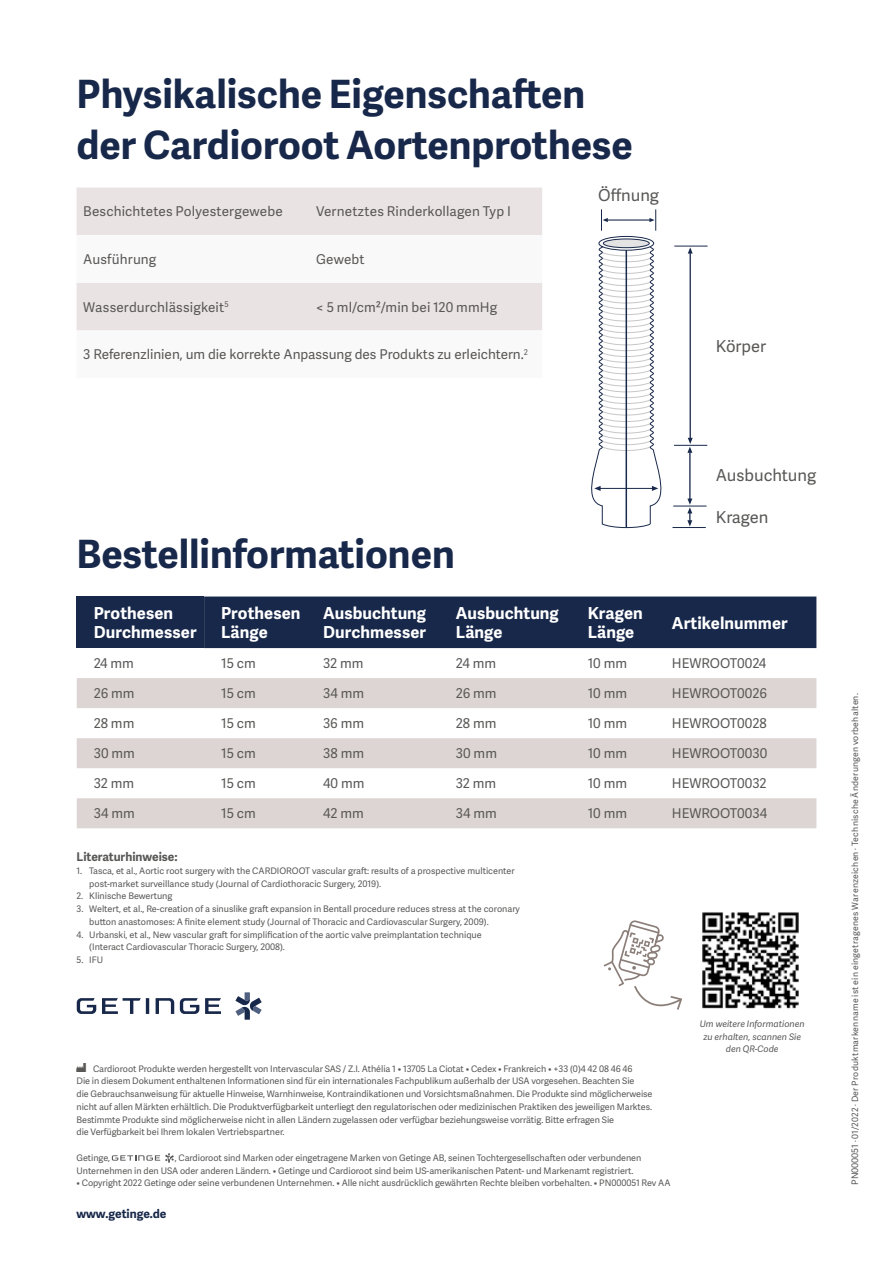
<style>
.page{position:relative;width:893px;height:1263px;background:#fff}
.page>*{position:absolute;margin:0;border:0;box-sizing:border-box;transform-origin:0 0}
.t1{font:700 39px/51px "Adelle Sans";color:#18284a}
.t2{font:700 16.5px/19.8px "Adelle Sans";letter-spacing:.005em;color:#fff}
.t3{font:16.5px "Adelle Sans";color:#595857}
.t4{font:13.5px "Adelle Sans";color:#595857}
.t5{font:700 12px "Adelle Sans";color:#595857}
.t6{font:700 12px "Adelle Sans";letter-spacing:-.005em;color:#18284a}
.t7{font:9px/12.8px "Adelle Sans";letter-spacing:-.005em;color:#595857}
.t8{font:italic 9px/12.8px "Adelle Sans";color:#595857;text-align:center}
.t9{font:8.7px "Adelle Sans";letter-spacing:.025em;color:#595857}
.s1{font-family:"MDD ISO 15223 1"}
.s2{font-size:9px}
</style>
<div class="page">
<img style="left:702px;top:912px;width:97px;height:97px">
<div style="left:77px;top:596px;width:127px;height:52px;background:#18284a"></div>
<div style="left:204px;top:596px;width:612px;height:52px;background:#18284a"></div>
<svg style="left:77px;top:678px;width:739px;height:150px;fill:#ddd5d3"></svg>
<div style="left:77px;top:188px;width:465px;height:47px;background:#e9e4e3"></div>
<div style="left:77px;top:283px;width:465px;height:47px;background:#e9e4e3"></div>
<svg style="left:591px;top:209px;width:71px;height:319px"></svg>
<hr style="left:674px;top:445px;width:33px;height:1px;background:#18284a">
<svg style="left:688px;top:247px;width:5px;height:7px"></svg>
<hr style="left:690px;top:253px;width:1px;height:185px;background:#18284a">
<hr style="left:674px;top:246px;width:34px;height:1px;background:#18284a">
<svg style="left:687px;top:438px;width:6px;height:15px"></svg>
<hr style="left:689px;top:452px;width:1px;height:47px;background:#18284a">
<svg style="left:687px;top:498px;width:5px;height:28px"></svg>
<hr style="left:672px;top:527px;width:34px;height:1px;background:#18284a">
<hr style="left:673px;top:506px;width:33px;height:1px;background:#18284a">
<svg style="left:604px;top:920px;width:78px;height:90px"></svg>
<svg style="left:112px;top:1153px;width:62px;height:9px"></svg>
<svg style="left:235px;top:992px;width:27px;height:28px"></svg>
<svg style="left:205px;top:998px;width:16px;height:16px"></svg>
<svg style="left:102px;top:998px;width:47px;height:16px"></svg>
<svg style="left:77px;top:998px;width:19px;height:16px"></svg>
<svg style="left:180px;top:998px;width:19px;height:16px"></svg>
<svg style="left:156px;top:998px;width:18px;height:16px"></svg>
<h1 class="t1" style="left:77px;top:67px;width:558px">Physikalische Eigenschaften der Cardioroot Aortenprothese</h1>
<h3 class="t4" style="left:83px;top:202px;width:201px">Beschichtetes Polyestergewebe</h3>
<h3 class="t4" style="left:316px;top:202px;width:196px">Vernetztes Rinderkollagen Typ I</h3>
<h3 class="t4" style="left:83px;top:250px;width:75px">Ausführung</h3>
<h3 class="t4" style="left:316px;top:250px;width:50px">Gewebt</h3>
<h3 class="t4" style="left:83px;top:297px;width:147px">Wasserdurchlässigkeit<sup>5</sup></h3>
<h3 class="t4" style="left:316px;top:297px;width:183px">&lt; 5 ml/cm²/min bei 120 mmHg</h3>
<h3 class="t4" style="left:83px;top:345px;width:446px">3 Referenzlinien, um die korrekte Anpassung des Produkts zu erleichtern.<sup>2</sup></h3>
<h2 class="t3" style="left:598px;top:183px;width:62px">Öffnung</h2>
<h2 class="t3" style="left:716px;top:334px;width:52px">Körper</h2>
<h2 class="t3" style="left:716px;top:463px;width:102px">Ausbuchtung</h2>
<h2 class="t3" style="left:716px;top:505px;width:54px">Kragen</h2>
<h1 class="t1" style="left:77px;top:527px;width:380px">Bestellinformationen</h1>
<h2 class="t2" style="left:94px;top:602px;width:104px">Prothesen<br>Durchmesser</h2>
<h2 class="t2" style="left:221px;top:602px;width:81px">Prothesen<br>Länge</h2>
<h2 class="t2" style="left:323px;top:602px;width:105px">Ausbuchtung<br>Durchmesser</h2>
<h2 class="t2" style="left:456px;top:602px;width:105px">Ausbuchtung<br>Länge</h2>
<h2 class="t2" style="left:588px;top:602px;width:57px">Kragen<br>Länge</h2>
<h2 class="t2" style="left:672px;top:612px;width:117px">Artikelnummer</h2>
<h3 class="t4" style="left:94px;top:654px;width:42px">24 mm</h3>
<h3 class="t4" style="left:221px;top:654px;width:36px">15 cm</h3>
<h3 class="t4" style="left:323px;top:654px;width:42px">32 mm</h3>
<h3 class="t4" style="left:456px;top:654px;width:42px">24 mm</h3>
<h3 class="t4" style="left:588px;top:654px;width:41px">10 mm</h3>
<h3 class="t4" style="left:672px;top:654px;width:96px">HEWROOT0024</h3>
<h3 class="t4" style="left:94px;top:684px;width:42px">26 mm</h3>
<h3 class="t4" style="left:221px;top:684px;width:36px">15 cm</h3>
<h3 class="t4" style="left:323px;top:684px;width:43px">34 mm</h3>
<h3 class="t4" style="left:456px;top:684px;width:42px">26 mm</h3>
<h3 class="t4" style="left:588px;top:684px;width:41px">10 mm</h3>
<h3 class="t4" style="left:672px;top:684px;width:97px">HEWROOT0026</h3>
<h3 class="t4" style="left:94px;top:714px;width:42px">28 mm</h3>
<h3 class="t4" style="left:221px;top:714px;width:36px">15 cm</h3>
<h3 class="t4" style="left:323px;top:714px;width:42px">36 mm</h3>
<h3 class="t4" style="left:456px;top:714px;width:42px">28 mm</h3>
<h3 class="t4" style="left:588px;top:714px;width:41px">10 mm</h3>
<h3 class="t4" style="left:672px;top:714px;width:96px">HEWROOT0028</h3>
<h3 class="t4" style="left:94px;top:744px;width:43px">30 mm</h3>
<h3 class="t4" style="left:221px;top:744px;width:36px">15 cm</h3>
<h3 class="t4" style="left:323px;top:744px;width:42px">38 mm</h3>
<h3 class="t4" style="left:456px;top:744px;width:43px">30 mm</h3>
<h3 class="t4" style="left:588px;top:744px;width:41px">10 mm</h3>
<h3 class="t4" style="left:672px;top:744px;width:97px">HEWROOT0030</h3>
<h3 class="t4" style="left:94px;top:774px;width:42px">32 mm</h3>
<h3 class="t4" style="left:221px;top:774px;width:36px">15 cm</h3>
<h3 class="t4" style="left:323px;top:774px;width:43px">40 mm</h3>
<h3 class="t4" style="left:456px;top:774px;width:42px">32 mm</h3>
<h3 class="t4" style="left:588px;top:774px;width:41px">10 mm</h3>
<h3 class="t4" style="left:672px;top:774px;width:96px">HEWROOT0032</h3>
<h3 class="t4" style="left:94px;top:804px;width:43px">34 mm</h3>
<h3 class="t4" style="left:221px;top:804px;width:36px">15 cm</h3>
<h3 class="t4" style="left:323px;top:804px;width:42px">42 mm</h3>
<h3 class="t4" style="left:456px;top:804px;width:43px">34 mm</h3>
<h3 class="t4" style="left:588px;top:804px;width:41px">10 mm</h3>
<h3 class="t4" style="left:672px;top:804px;width:97px">HEWROOT0034</h3>
<h3 class="t5" style="left:77px;top:848px;width:103px">Literaturhinweise:</h3>
<p class="t7" style="left:89px;top:864px;width:427px;text-indent:-13px">1. Tasca, et al., Aortic root surgery with the CARDIOROOT vascular graft: results of a prospective multicenter post-market surveillance study (Journal of Cardiothoracic Surgery, 2019).</p>
<p class="t7" style="left:77px;top:889px;width:97px">2. Klinische Bewertung</p>
<p class="t7" style="left:89px;top:902px;width:432px;text-indent:-13px">3. Weltert, et al., Re-creation of a sinuslike graft expansion in Bentall procedure reduces stress at the coronary button anastomoses: A finite element study (Journal of Thoracic and Cardiovascular Surgery, 2009).</p>
<p class="t7" style="left:89px;top:928px;width:394px;text-indent:-13px">4. Urbanski, et al., New vascular graft for simplification of the aortic valve preimplantation technique (Interact Cardiovascular Thoracic Surgery, 2008).</p>
<p class="t7" style="left:77px;top:953px;width:28px">5. IFU</p>
<p class="t7" style="left:77px;top:1062px;width:577px"><span class="s1">M</span> Cardioroot Produkte werden hergestellt von Intervascular SAS / Z.I. Athélia 1 • 13705 La Ciotat • Cedex • Frankreich • +33 (0)4 42 08 46 46<br>Die in diesem Dokument enthaltenen Informationen sind für ein internationales Fachpublikum außerhalb der USA vorgesehen. Beachten Sie<br>die Gebrauchsanweisung für aktuelle Hinweise, Warnhinweise, Kontraindikationen und Vorsichtsmaßnahmen. Die Produkte sind möglicherweise nicht auf allen Märkten erhältlich. Die Produktverfügbarkeit unterliegt den regulatorischen oder medizinischen Praktiken des jeweiligen Marktes.<br>Bestimmte Produkte sind möglicherweise nicht in allen Ländern zugelassen oder verfügbar beziehungsweise vorrätig. Bitte erfragen Sie<br>die Verfügbarkeit bei Ihrem lokalen Vertriebspartner.</p>
<p class="t7" style="left:77px;top:1151px;width:35px">Getinge,</p>
<p class="t7" style="left:77px;top:1151px;width:566px;text-indent:98px">, Cardioroot sind Marken oder eingetragene Marken von Getinge AB, seinen Tochtergesellschaften oder verbundenen<br>Unternehmen in den USA oder anderen Ländern. • Getinge und Cardioroot sind beim US-amerikanischen Patent- und Markenamt registriert.</p>
<p class="t7" style="left:77px;top:1176px;width:595px">• Copyright 2022 Getinge oder seine verbundenen Unternehmen. • Alle nicht ausdrücklich gewährten Rechte bleiben vorbehalten. • PN000051 Rev AA</p>
<h3 class="t6" style="left:77px;top:1205px;width:91px">www.getinge.de</h3>
<p class="t8" style="left:700px;top:1017px;width:107px">Um weitere Informationen zu erhalten, scannen Sie den QR-Code</p>
<p class="t9" style="left:849px;top:1185px;width:493px;rotate:-90deg"><span class="s2">PN000051</span> · 01/2022 · Der Produktmarkenname ist ein eingetragenes Warenzeichen · Technische Änderungen vorbehalten.</p>
</div>
